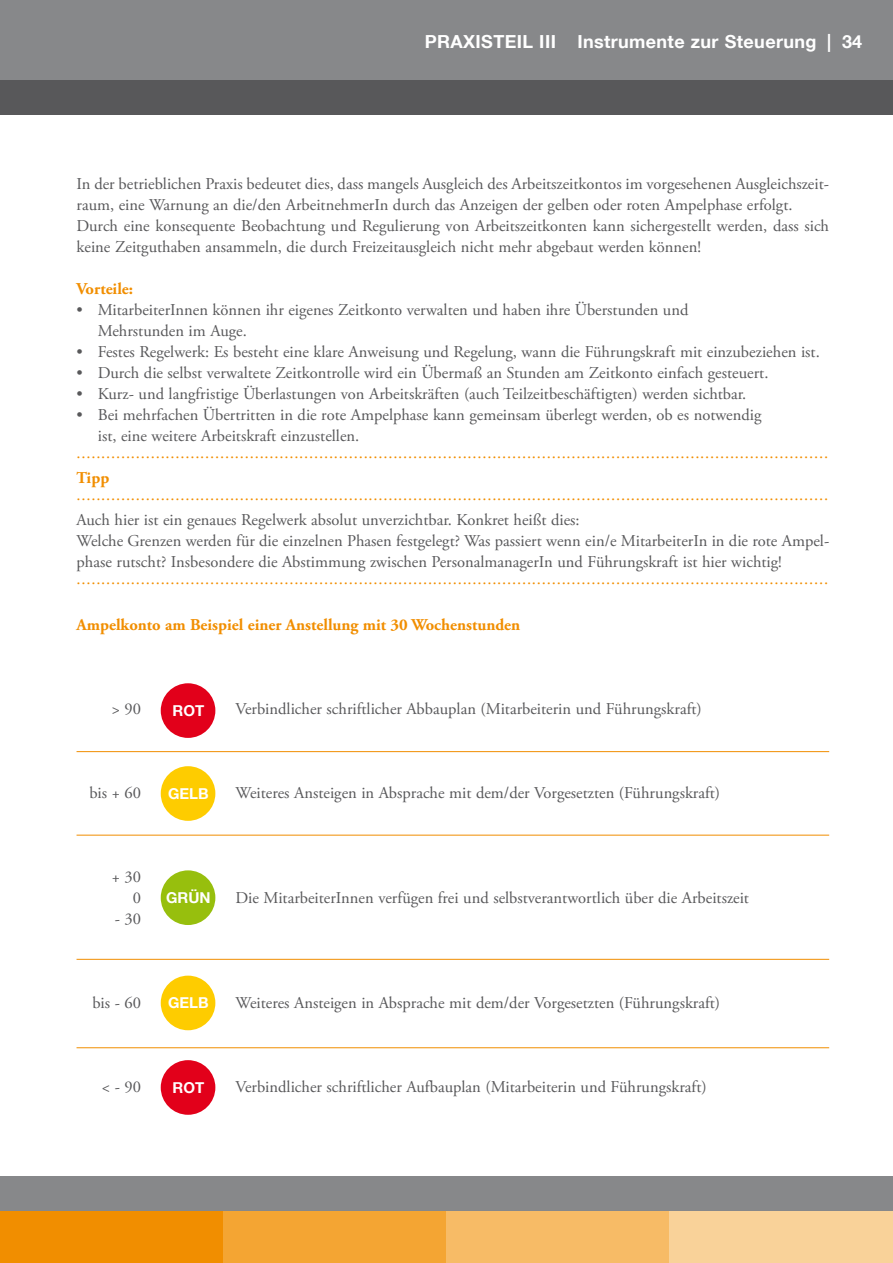
<style>
.page{position:relative;width:893px;height:1263px;background:#fff}
.page>*{position:absolute;margin:0;border:0;box-sizing:border-box;transform-origin:0 0}
.t1{font:700 18px "Helvetica Neue LT Com";letter-spacing:.02em;color:#fff}
.t2{font:16.5px/21px "Adobe Garamond Pro";color:#58585a}
.t3{font:700 16.5px "Adobe Garamond Pro";color:#f18e00}
.t4{font:15px "Helvetica Neue LT Com";color:#f18e00}
.t5{font:700 15px "Helvetica Neue LT Com";color:#fff}
</style>
<div class="page">
<hr style="left:77px;top:959px;width:752px;height:1px;background:#f18e00">
<hr style="left:77px;top:1047px;width:752px;height:1px;background:#f18e00">
<div style="left:0;top:0;width:893px;height:82px;background:#87888a"></div>
<div style="left:0;top:81px;width:893px;height:34px;background:#58585a"></div>
<hr style="left:77px;top:751px;width:752px;height:1px;background:#f18e00">
<hr style="left:77px;top:835px;width:752px;height:1px;background:#f18e00">
<div style="left:161px;top:683px;width:54px;height:55px;background:#e2001a;border-radius:50%"></div>
<div style="left:161px;top:766px;width:54px;height:55px;background:#fecc00;border-radius:50%"></div>
<div style="left:161px;top:870px;width:54px;height:55px;background:#97bf0d;border-radius:50%"></div>
<div style="left:161px;top:976px;width:54px;height:54px;background:#fecc00;border-radius:50%"></div>
<div style="left:161px;top:1060px;width:54px;height:55px;background:#e2001a;border-radius:50%"></div>
<div style="left:0;top:1178px;width:223px;height:85px;background:#f18e00"></div>
<div style="left:223px;top:1178px;width:223px;height:85px;background:#f4a533"></div>
<div style="left:446px;top:1178px;width:224px;height:85px;background:#f7bb66"></div>
<div style="left:670px;top:1178px;width:223px;height:85px;background:#f9d299"></div>
<div style="left:0;top:1177px;width:893px;height:34px;background:#87888a"></div>
<p class="t1" style="left:425px;top:30px;width:439px">praXiSteil iii instrumente zur Steuerung | 34</p>
<p class="t2" style="left:77px;top:174px;width:754px">In der betrieblichen Praxis bedeutet dies, dass mangels Ausgleich des Arbeitszeitkontos im vorgesehenen Ausgleichszeit&shy;raum, eine Warnung an die/den ArbeitnehmerIn durch das Anzeigen der gelben oder roten Ampelphase erfolgt.<br>Durch eine konsequente Beobachtung und Regulierung von Arbeitszeitkonten kann sichergestellt werden, dass sich keine Zeitguthaben ansammeln, die durch Freizeitausgleich nicht mehr abgebaut werden können!</p>
<p class="t3" style="left:77px;top:279px;width:58px">Vorteile:</p>
<p class="t2" style="left:77px;top:300px;width:613px">• MitarbeiterInnen können ihr eigenes Zeitkonto verwalten und haben ihre Überstunden und</p>
<p class="t2" style="left:98px;top:321px;width:151px">Mehrstunden im Auge.</p>
<p class="t2" style="left:77px;top:342px;width:745px">• Festes Regelwerk: Es besteht eine klare Anweisung und Regelung, wann die Führungskraft mit einzubeziehen ist.</p>
<p class="t2" style="left:77px;top:363px;width:693px">• Durch die selbst verwaltete Zeitkontrolle wird ein Übermaß an Stunden am Zeitkonto einfach gesteuert.</p>
<p class="t2" style="left:77px;top:384px;width:671px">• Kurz- und langfristige Überlastungen von Arbeitskräften (auch Teilzeitbeschäftigten) werden sichtbar.</p>
<p class="t2" style="left:77px;top:405px;width:686px">• Bei mehrfachen Übertritten in die rote Ampelphase kann gemeinsam überlegt werden, ob es notwendig</p>
<p class="t2" style="left:98px;top:426px;width:263px">ist, eine weitere Arbeitskraft einzustellen.</p>
<p class="t4" style="left:77px;top:447px;width:753px">························································································································································</p>
<p class="t3" style="left:77px;top:468px;width:34px">Tipp</p>
<p class="t4" style="left:77px;top:489px;width:753px">························································································································································</p>
<p class="t2" style="left:77px;top:510px;width:754px">Auch hier ist ein genaues Regelwerk absolut unverzichtbar. Konkret heißt dies:<br>Welche Grenzen werden für die einzelnen Phasen festgelegt? Was passiert wenn ein/e MitarbeiterIn in die rote Ampel&shy;phase rutscht? Insbesondere die Abstimmung zwischen PersonalmanagerIn und Führungskraft ist hier wichtig!</p>
<p class="t4" style="left:77px;top:573px;width:753px">························································································································································</p>
<p class="t3" style="left:77px;top:615px;width:445px">Ampelkonto am Beispiel einer Anstellung mit 30 Wochenstunden</p>
<p class="t2" style="left:112px;top:699px;width:31px">&gt; 90</p>
<p class="t2" style="left:236px;top:699px;width:468px">Verbindlicher schriftlicher Abbauplan (Mitarbeiterin und Führungskraft)</p>
<p class="t5" style="left:173px;top:701px;width:33px">rot</p>
<p class="t2" style="left:89px;top:783px;width:53px">bis + 60</p>
<p class="t5" style="left:168px;top:784px;width:42px">Gelb</p>
<p class="t2" style="left:236px;top:783px;width:486px">Weiteres Ansteigen in Absprache mit dem/der Vorgesetzten (Führungskraft)</p>
<p class="t2" style="left:112px;top:867px;width:31px;text-align:right">+ 30<br>0</p>
<p class="t2" style="left:115px;top:909px;width:28px">- 30</p>
<p class="t5" style="left:166px;top:888px;width:46px">Grün</p>
<p class="t2" style="left:236px;top:888px;width:515px">Die MitarbeiterInnen verfügen frei und selbstverantwortlich über die Arbeitszeit</p>
<p class="t2" style="left:92px;top:993px;width:50px">bis - 60</p>
<p class="t5" style="left:168px;top:993px;width:42px">Gelb</p>
<p class="t2" style="left:236px;top:993px;width:486px">Weiteres Ansteigen in Absprache mit dem/der Vorgesetzten (Führungskraft)</p>
<p class="t2" style="left:102px;top:1077px;width:41px">&lt; - 90</p>
<p class="t5" style="left:173px;top:1078px;width:33px">rot</p>
<p class="t2" style="left:236px;top:1077px;width:473px">Verbindlicher schriftlicher Aufbauplan (Mitarbeiterin und Führungskraft)</p>
</div>
